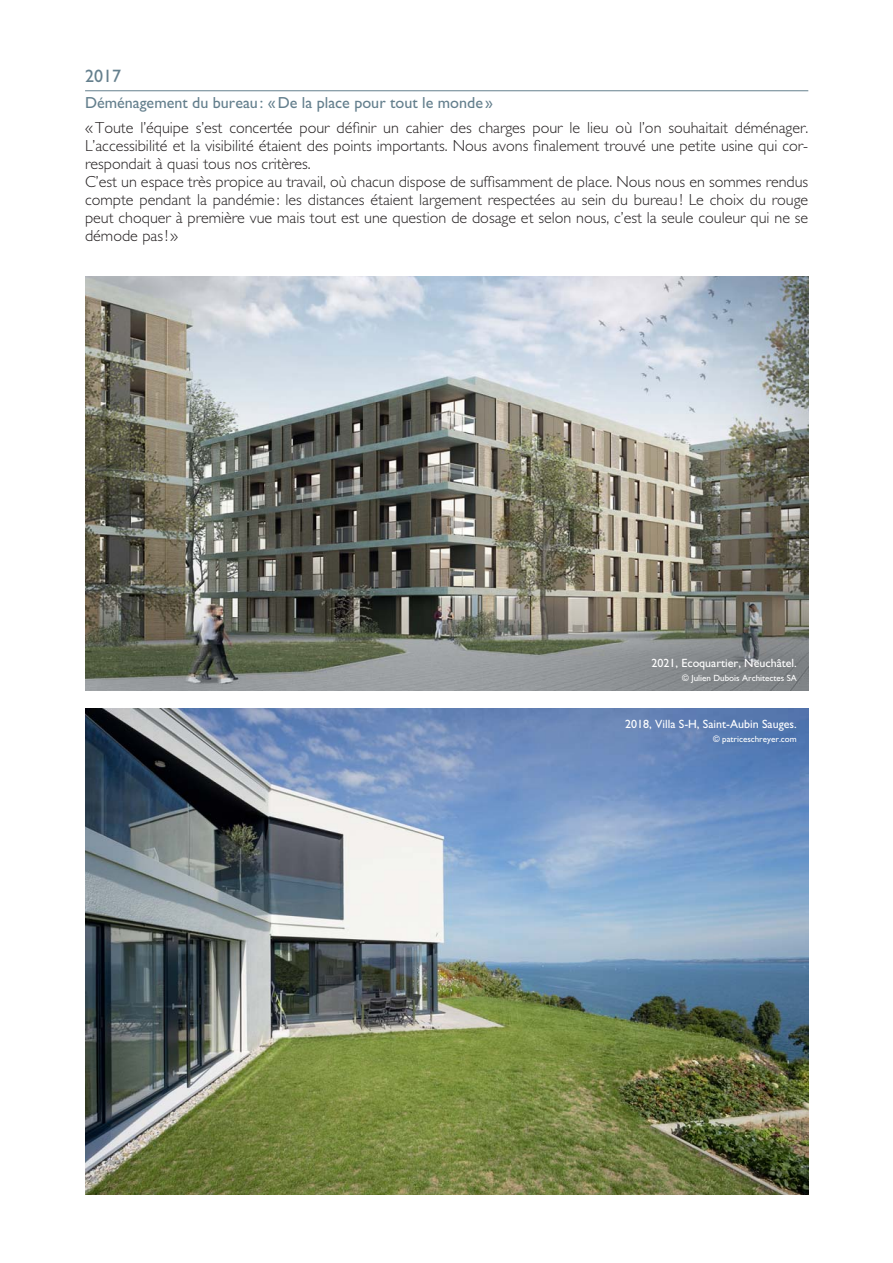
<style>
.page{position:relative;width:893px;height:1263px;background:#fff}
.page>*{position:absolute;margin:0;border:0;box-sizing:border-box;transform-origin:0 0}
.t1{font:18px "Gill Sans";color:#647f8d}
.t2{font:300 16.05px/18px "Gill Sans";color:#231f20}
.t3{font:16.05px "Gill Sans";color:#647f8d}
.t4{font:12px "Gill Sans";color:#fff}
.t5{font:9px "Gill Sans";color:#fff}
</style>
<div class="page">
<hr style="left:85px;top:90px;width:723px;height:1px;background:#647f8d">
<img style="left:85px;top:277px;width:723px;height:414px">
<img style="left:85px;top:709px;width:723px;height:486px">
<p class="t1" style="left:85px;top:69px;width:37px">2017</p>
<p class="t3" style="left:85px;top:97px;width:409px">Déménagement du bureau : « De la place pour tout le monde »</p>
<p class="t2" style="left:85px;top:120px;width:724px">«Toute l’équipe s’est concertée pour définir un cahier des charges pour le lieu où l’on souhaitait déménager.<br>L’accessibilité et la visibilité étaient des points importants. Nous avons finalement trouvé une petite usine qui cor&shy;respondait à quasi tous nos critères.<br>C’est un espace très propice au travail, où chacun dispose de suffisamment de place. Nous nous en sommes rendus compte pendant la pandémie : les distances étaient largement respectées au sein du bureau ! Le choix du rouge peut choquer à première vue mais tout est une question de dosage et selon nous, c’est la seule couleur qui ne se démode pas! »</p>
<p class="t4" style="left:651px;top:658px;width:147px">2021, Ecoquartier, Neuchâtel.</p>
<p class="t5" style="left:682px;top:674px;width:116px">© Julien Dubois Architectes SA</p>
<p class="t4" style="left:625px;top:720px;width:173px">2018, Villa S-H, Saint-Aubin Sauges.</p>
<p class="t5" style="left:713px;top:735px;width:85px">© patriceschreyer.com</p>
</div>
